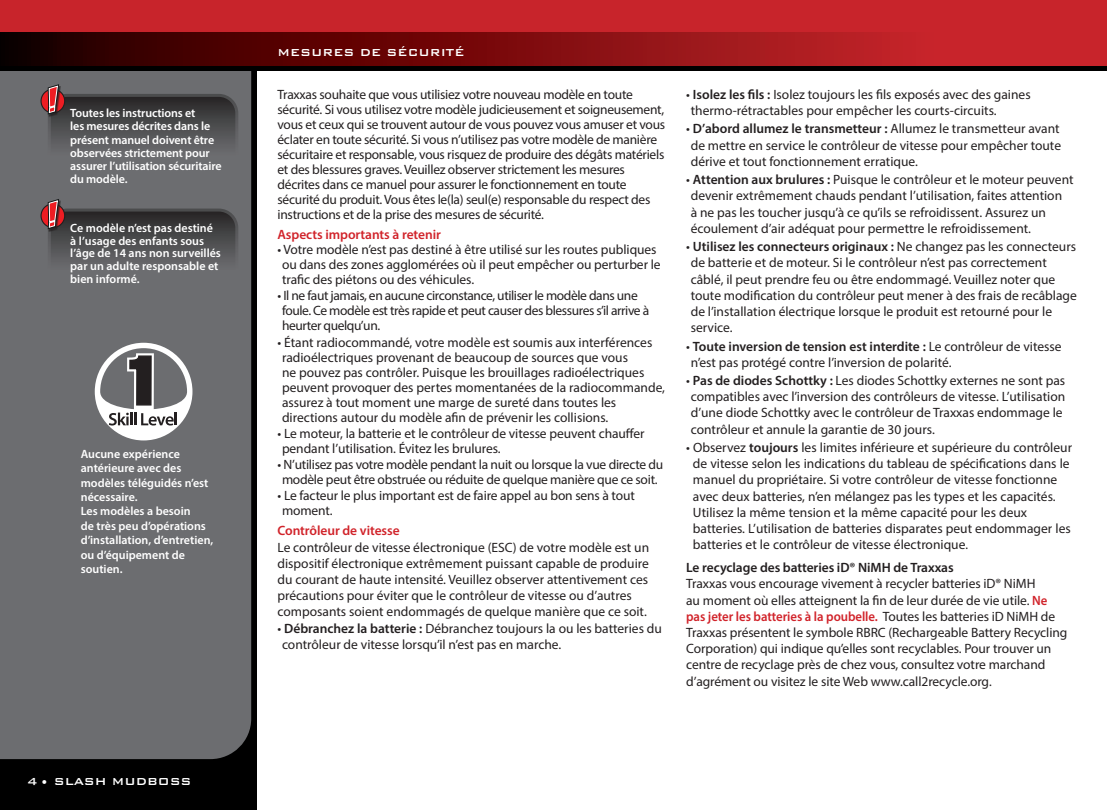
<style>
.page{position:relative;width:1107px;height:810px;background:#fff}
.page>*{position:absolute;margin:0;border:0;box-sizing:border-box;transform-origin:0 0}
.t1{font:13.5px/16.2px "Myriad Pro";letter-spacing:-.005em;color:#231f20}
.t2{font:13.5px/15px "Myriad Pro";letter-spacing:-.03em;color:#231f20}
.t3{font:600 13.5px "Myriad Pro";letter-spacing:-.005em;color:#d1232a}
.t4{font:600 13.5px "Myriad Pro";letter-spacing:-.005em;color:#231f20}
.t5{font:500 13.5px "Bank Gothic BT";color:#fff}
.t6{font:600 12px/14.4px "Myriad Pro";color:#fff}
.s1{font-weight:600}
.s2{font-weight:600;color:#d1232a}
</style>
<div class="page">
<div style="left:0;top:13px;width:256px;height:797px;background:#000"></div>
<div style="left:0;top:71px;width:251px;height:688px;background:#6c6d70"></div>
<div style="left:0;top:0;width:1107px;height:70px;background:#000"></div>
<div style="left:0;top:0;width:1107px;height:51px;background:#c8242b"></div>
<svg style="left:0;top:32px;width:1107px;height:34px"></svg>
<div style="left:48px;top:94px;width:190px;height:84px;border:3px solid #fff;border-radius:18px"></div>
<svg style="left:41px;top:89px;width:24px;height:24px"></svg>
<div style="left:40px;top:89px;width:25px;height:24px;border:1px solid #231f20;border-radius:50%"></div>
<svg style="left:46px;top:82px;width:191px;height:94px"></svg>
<div style="left:48px;top:209px;width:190px;height:84px;border:3px solid #fff;border-radius:18px"></div>
<svg style="left:41px;top:204px;width:24px;height:24px"></svg>
<div style="left:40px;top:203px;width:25px;height:25px;border:1px solid #231f20;border-radius:50%"></div>
<svg style="left:46px;top:197px;width:191px;height:94px"></svg>
<svg style="left:95px;top:343px;width:97px;height:97px"></svg>
<p class="t6" style="left:70px;top:106px;width:153px;line-height:13.2px">Toutes les instructions et<br>les mesures décrites dans le présent manuel doivent être observées strictement pour assurer l’utilisation sécuritaire du modèle.</p>
<p class="t6" style="left:70px;top:221px;width:152px;line-height:12.8px">Ce modèle n’est pas destiné à l’usage des enfants sous l’âge de 14 ans non surveillés par un adulte responsable et bien informé.</p>
<p class="t6" style="left:81px;top:446px;width:134px">Aucune expérience antérieure avec des modèles téléguidés n’est nécessaire.<br>Les modèles a besoin<br>de très peu d’opérations d’installation, d’entretien, ou d’équipement de soutien.</p>
<p class="t5" style="left:27px;top:774px;width:166px">4 • SLASH MUDBOSS</p>
<p class="t5" style="left:278px;top:45px;width:189px">MESURES DE SÉCURITÉ</p>
<p class="t1" style="left:278px;top:87px;width:389px;line-height:15px">Traxxas souhaite que vous utilisiez votre nouveau modèle en toute sécurité. Si vous utilisez votre modèle judicieusement et soigneusement, vous et ceux qui se trouvent autour de vous pouvez vous amuser et vous éclater en toute sécurité. Si vous n’utilisez pas votre modèle de manière sécuritaire et responsable, vous risquez de produire des dégâts matériels et des blessures graves. Veuillez observer strictement les mesures décrites dans ce manuel pour assurer le fonctionnement en toute sécurité du produit. Vous êtes le(la) seul(e) responsable du respect des instructions et de la prise des mesures de sécurité.</p>
<p class="t3" style="left:278px;top:226px;width:165px">Aspects importants à retenir</p>
<p class="t1" style="left:282px;top:242px;width:380px;line-height:15px;text-indent:-4px">• Votre modèle n’est pas destiné à être utilisé sur les routes publiques ou dans des zones agglomérées où il peut empêcher ou perturber le trafic des piétons ou des véhicules.</p>
<p class="t2" style="left:282px;top:288px;width:369px;text-indent:-4px">• Il ne faut jamais, en aucune circonstance, utiliser le modèle dans une foule. Ce modèle est très rapide et peut causer des blessures s’il arrive à heurter quelqu’un.</p>
<p class="t1" style="left:282px;top:334px;width:385px;line-height:15px;text-indent:-4px">• Étant radiocommandé, votre modèle est soumis aux interférences radioélectriques provenant de beaucoup de sources que vous<br>ne pouvez pas contrôler. Puisque les brouillages radioélectriques peuvent provoquer des pertes momentanées de la radiocommande, assurez à tout moment une marge de sureté dans toutes les directions autour du modèle afin de prévenir les collisions.</p>
<p class="t1" style="left:282px;top:425px;width:364px;line-height:15px;text-indent:-4px">• Le moteur, la batterie et le contrôleur de vitesse peuvent chauffer pendant l’utilisation. Évitez les brulures.</p>
<p class="t1" style="left:278px;top:456px;width:387px;line-height:15px;text-align:center">• N’utilisez pas votre modèle pendant la nuit ou lorsque la vue directe du modèle peut être obstruée ou réduite de quelque manière que ce soit.</p>
<p class="t1" style="left:282px;top:488px;width:354px;line-height:15px;text-indent:-4px">• Le facteur le plus important est de faire appel au bon sens à tout moment.</p>
<p class="t3" style="left:278px;top:522px;width:124px">Contrôleur de vitesse</p>
<p class="t1" style="left:278px;top:539px;width:373px">Le contrôleur de vitesse électronique (ESC) de votre modèle est un dispositif électronique extrêmement puissant capable de produire du courant de haute intensité. Veuillez observer attentivement ces précautions pour éviter que le contrôleur de vitesse ou d’autres composants soient endommagés de quelque manière que ce soit.</p>
<p class="t1" style="left:282px;top:620px;width:381px;text-indent:-4px">• <span class="s1">Débranchez la batterie :</span> Débranchez toujours la ou les batteries du contrôleur de vitesse lorsqu’il n’est pas en marche.</p>
<p class="t1" style="left:691px;top:86px;width:342px;text-indent:-4px">• <span class="s1">Isolez les fils :</span> Isolez toujours les fils exposés avec des gaines thermo-rétractables pour empêcher les courts-circuits.</p>
<p class="t1" style="left:691px;top:121px;width:372px;text-align:justify;text-indent:-4px">• <span class="s1">D’abord allumez le transmetteur :</span> Allumez le transmetteur avant de mettre en service le contrôleur de vitesse pour empêcher toute dérive et tout fonctionnement erratique.</p>
<p class="t1" style="left:691px;top:171px;width:384px;text-indent:-4px">• <span class="s1">Attention aux brulures :</span> Puisque le contrôleur et le moteur peuvent devenir extrêmement chauds pendant l’utilisation, faites attention<br>à ne pas les toucher jusqu’à ce qu’ils se refroidissent. Assurez un écoulement d’air adéquat pour permettre le refroidissement.</p>
<p class="t1" style="left:691px;top:238px;width:388px;text-indent:-4px">• <span class="s1">Utilisez les connecteurs originaux :</span> Ne changez pas les connecteurs de batterie et de moteur. Si le contrôleur n’est pas correctement câblé, il peut prendre feu ou être endommagé. Veuillez noter que toute modification du contrôleur peut mener à des frais de recâblage de l’installation électrique lorsque le produit est retourné pour le service.</p>
<p class="t1" style="left:691px;top:338px;width:372px;text-indent:-4px">• <span class="s1">Toute inversion de tension est interdite :</span> Le contrôleur de vitesse n’est pas protégé contre l’inversion de polarité.</p>
<p class="t1" style="left:691px;top:372px;width:376px;text-indent:-4px">• <span class="s1">Pas de diodes Schottky :</span> Les diodes Schottky externes ne sont pas compatibles avec l’inversion des contrôleurs de vitesse. L’utilisation d’une diode Schottky avec le contrôleur de Traxxas endommage le contrôleur et annule la garantie de 30 jours.</p>
<p class="t1" style="left:693px;top:439px;width:381px;text-indent:-7px">• Observez <span class="s1">toujours</span> les limites inférieure et supérieure du contrôleur de vitesse selon les indications du tableau de spécifications dans le manuel du propriétaire. Si votre contrôleur de vitesse fonctionne avec deux batteries, n’en mélangez pas les types et les capacités.<br>Utilisez la même tension et la même capacité pour les deux batteries. L’utilisation de batteries disparates peut endommager les batteries et le contrôleur de vitesse électronique.</p>
<p class="t4" style="left:686px;top:559px;width:269px">Le recyclage des batteries iD® NiMH de Traxxas</p>
<p class="t1" style="left:686px;top:576px;width:383px">Traxxas vous encourage vivement à recycler batteries iD® NiMH<br>au moment où elles atteignent la fin de leur durée de vie utile. <span class="s2">Ne pas jeter les batteries à la poubelle.</span> Toutes les batteries iD NiMH de Traxxas présentent le symbole RBRC (Rechargeable Battery Recycling Corporation) qui indique qu’elles sont recyclables. Pour trouver un centre de recyclage près de chez vous, consultez votre marchand d’agrément ou visitez le site Web www.call2recycle.org.</p>
</div>
